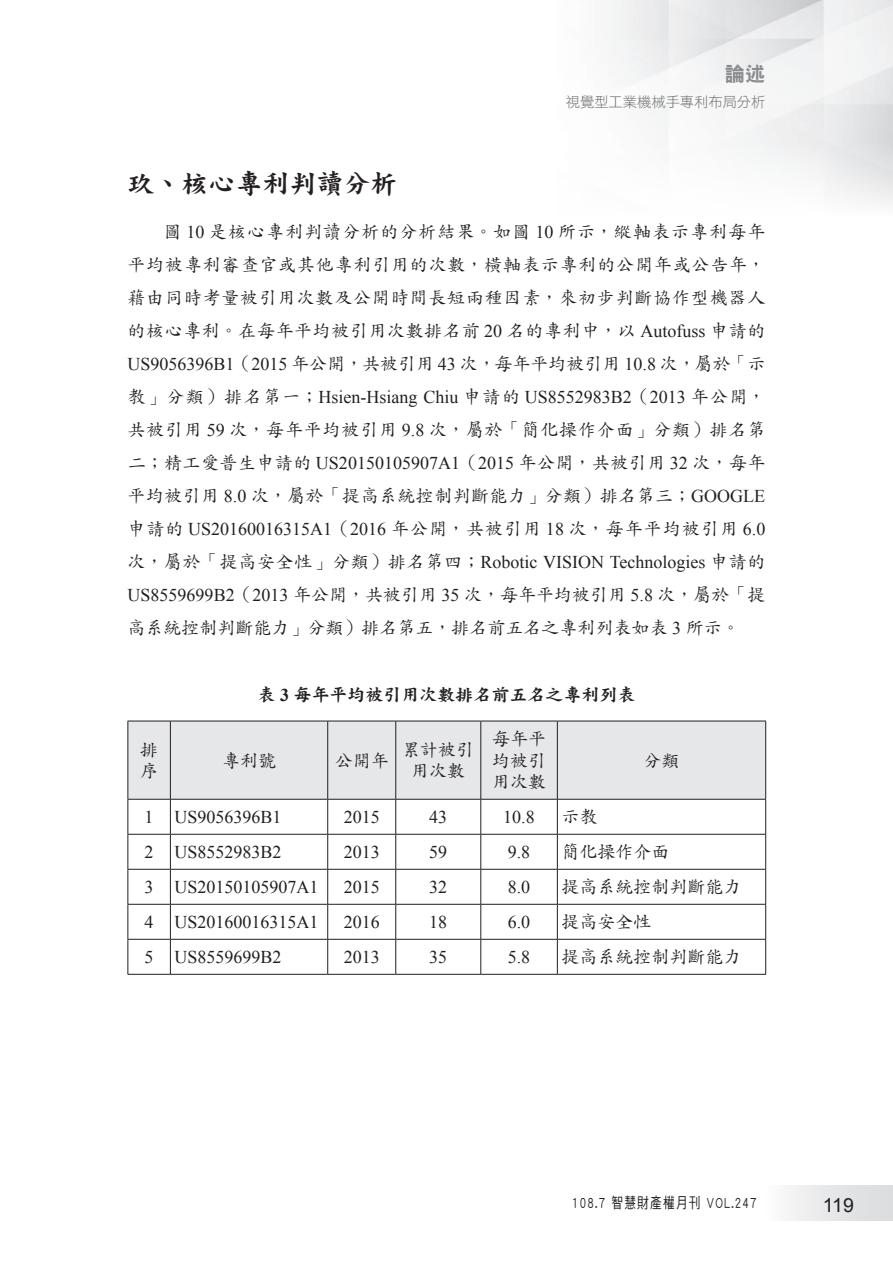
<style>
.page{position:relative;width:893px;height:1263px;background:#fff}
.page>*{position:absolute;margin:0;border:0;box-sizing:border-box;transform-origin:0 0}
.t1{font:27px "DF Kai Shu Std W9";color:#231f20}
.t2{font:20.25px "DF Hei Std W9";color:#8a8c8f}
.t3{font:19.5px "Arial";color:#231f20}
.t4{font:18px/33px "DF Kai Shu Std W5";color:#231f20;text-align:justify}
.t5{font:18px/33px "Times New Roman";color:#231f20}
.t6{font:18px "DF Kai Shu Std W9";color:#231f20}
.t7{font:15px "DF Hei Std W5";letter-spacing:.1em;color:#231f20;scale:.78 1}
.t8{font:14.25px "DF Hei Std W3";color:#6c6d70}
.s1{font-family:"Times New Roman"}
.s2{font-family:"DF Kai Shu Std W5"}
.s3{font-family:"Times New Roman";font-weight:700}
</style>
<div class="page">
<div style="left:765px;top:1185px;width:128px;height:36px;background:linear-gradient(to right,#fbfbfb,#d8d9dc)"></div>
<div style="left:129px;top:722px;width:636px;height:77px;background:#e6e7e9"></div>
<hr style="left:128px;top:799px;width:1px;height:35px;background:#231f20">
<hr style="left:170px;top:799px;width:1px;height:35px;background:#231f20">
<hr style="left:327px;top:799px;width:1px;height:35px;background:#231f20">
<hr style="left:395px;top:799px;width:1px;height:35px;background:#231f20">
<hr style="left:480px;top:799px;width:1px;height:35px;background:#231f20">
<hr style="left:557px;top:799px;width:1px;height:35px;background:#231f20">
<hr style="left:765px;top:799px;width:1px;height:35px;background:#231f20">
<hr style="left:128px;top:834px;width:42px;height:1px;background:#231f20">
<hr style="left:128px;top:834px;width:1px;height:35px;background:#231f20">
<hr style="left:170px;top:834px;width:158px;height:1px;background:#231f20">
<hr style="left:170px;top:834px;width:1px;height:35px;background:#231f20">
<hr style="left:328px;top:834px;width:68px;height:1px;background:#231f20">
<hr style="left:327px;top:834px;width:1px;height:35px;background:#231f20">
<hr style="left:396px;top:834px;width:85px;height:1px;background:#231f20">
<hr style="left:395px;top:834px;width:1px;height:35px;background:#231f20">
<hr style="left:481px;top:834px;width:76px;height:1px;background:#231f20">
<hr style="left:480px;top:834px;width:1px;height:35px;background:#231f20">
<hr style="left:557px;top:834px;width:209px;height:1px;background:#231f20">
<hr style="left:557px;top:834px;width:1px;height:35px;background:#231f20">
<hr style="left:765px;top:834px;width:1px;height:35px;background:#231f20">
<hr style="left:128px;top:869px;width:42px;height:1px;background:#231f20">
<hr style="left:128px;top:869px;width:1px;height:35px;background:#231f20">
<hr style="left:170px;top:869px;width:158px;height:1px;background:#231f20">
<hr style="left:170px;top:869px;width:1px;height:35px;background:#231f20">
<hr style="left:328px;top:869px;width:68px;height:1px;background:#231f20">
<hr style="left:327px;top:869px;width:1px;height:35px;background:#231f20">
<hr style="left:396px;top:869px;width:85px;height:1px;background:#231f20">
<hr style="left:395px;top:869px;width:1px;height:35px;background:#231f20">
<hr style="left:481px;top:869px;width:76px;height:1px;background:#231f20">
<hr style="left:480px;top:869px;width:1px;height:35px;background:#231f20">
<hr style="left:557px;top:869px;width:209px;height:1px;background:#231f20">
<hr style="left:557px;top:869px;width:1px;height:35px;background:#231f20">
<hr style="left:765px;top:869px;width:1px;height:35px;background:#231f20">
<hr style="left:128px;top:904px;width:42px;height:1px;background:#231f20">
<hr style="left:128px;top:904px;width:1px;height:35px;background:#231f20">
<hr style="left:170px;top:904px;width:158px;height:1px;background:#231f20">
<hr style="left:170px;top:904px;width:1px;height:35px;background:#231f20">
<hr style="left:328px;top:904px;width:68px;height:1px;background:#231f20">
<hr style="left:327px;top:904px;width:1px;height:35px;background:#231f20">
<hr style="left:396px;top:904px;width:85px;height:1px;background:#231f20">
<hr style="left:395px;top:904px;width:1px;height:35px;background:#231f20">
<hr style="left:481px;top:904px;width:76px;height:1px;background:#231f20">
<hr style="left:480px;top:904px;width:1px;height:35px;background:#231f20">
<hr style="left:557px;top:904px;width:209px;height:1px;background:#231f20">
<hr style="left:557px;top:904px;width:1px;height:35px;background:#231f20">
<hr style="left:765px;top:904px;width:1px;height:35px;background:#231f20">
<hr style="left:128px;top:939px;width:42px;height:1px;background:#231f20">
<hr style="left:128px;top:939px;width:1px;height:35px;background:#231f20">
<hr style="left:170px;top:939px;width:158px;height:1px;background:#231f20">
<hr style="left:170px;top:939px;width:1px;height:35px;background:#231f20">
<hr style="left:328px;top:939px;width:68px;height:1px;background:#231f20">
<hr style="left:327px;top:939px;width:1px;height:35px;background:#231f20">
<hr style="left:396px;top:939px;width:85px;height:1px;background:#231f20">
<hr style="left:395px;top:939px;width:1px;height:35px;background:#231f20">
<hr style="left:481px;top:939px;width:76px;height:1px;background:#231f20">
<hr style="left:480px;top:939px;width:1px;height:35px;background:#231f20">
<hr style="left:557px;top:939px;width:209px;height:1px;background:#231f20">
<hr style="left:557px;top:939px;width:1px;height:35px;background:#231f20">
<hr style="left:765px;top:939px;width:1px;height:35px;background:#231f20">
<hr style="left:128px;top:974px;width:42px;height:1px;background:#231f20">
<hr style="left:170px;top:974px;width:158px;height:1px;background:#231f20">
<hr style="left:328px;top:974px;width:68px;height:1px;background:#231f20">
<hr style="left:396px;top:974px;width:85px;height:1px;background:#231f20">
<hr style="left:481px;top:974px;width:76px;height:1px;background:#231f20">
<hr style="left:557px;top:974px;width:209px;height:1px;background:#231f20">
<hr style="left:128px;top:721px;width:1px;height:78px;background:#231f20">
<hr style="left:128px;top:721px;width:42px;height:1px;background:#231f20">
<hr style="left:170px;top:721px;width:158px;height:1px;background:#231f20">
<hr style="left:328px;top:721px;width:68px;height:1px;background:#231f20">
<hr style="left:396px;top:721px;width:85px;height:1px;background:#231f20">
<hr style="left:481px;top:721px;width:76px;height:1px;background:#231f20">
<hr style="left:557px;top:721px;width:209px;height:1px;background:#231f20">
<hr style="left:170px;top:721px;width:1px;height:78px;background:#231f20">
<hr style="left:327px;top:721px;width:1px;height:78px;background:#231f20">
<hr style="left:395px;top:721px;width:1px;height:78px;background:#231f20">
<hr style="left:480px;top:721px;width:1px;height:78px;background:#231f20">
<hr style="left:557px;top:721px;width:1px;height:78px;background:#231f20">
<hr style="left:765px;top:721px;width:1px;height:78px;background:#231f20">
<hr style="left:128px;top:799px;width:42px;height:1px;background:#231f20">
<hr style="left:170px;top:799px;width:158px;height:1px;background:#231f20">
<hr style="left:328px;top:799px;width:68px;height:1px;background:#231f20">
<hr style="left:396px;top:799px;width:85px;height:1px;background:#231f20">
<hr style="left:481px;top:799px;width:76px;height:1px;background:#231f20">
<hr style="left:557px;top:799px;width:209px;height:1px;background:#231f20">
<p class="t2" style="left:725px;top:63px;width:42px">論述</p>
<p class="t8" style="left:566px;top:94px;width:201px">視覺型工業機械手專利布局分析</p>
<h1 class="t1" style="left:128px;top:169px;width:272px">玖、核心專利判讀分析</h1>
<p class="t4" style="left:127px;top:214px;width:640px;text-indent:36px">圖 <span class="s1">10</span> 是核心專利判讀分析的分析結果。如圖 <span class="s1">10</span> 所示，縱軸表示專利每年平均被專利審查官或其他專利引用的次數，橫軸表示專利的公開年或公告年，藉由同時考量被引用次數及公開時間長短兩種因素，來初步判斷協作型機器人的核心專利。在每年平均被引用次數排名前 <span class="s1">20</span> 名的專利中，以 <span class="s1">Autofuss</span> 申請的<span class="s1">US9056396B1</span>（<span class="s1">2015</span> 年公開，共被引用 <span class="s1">43</span> 次，每年平均被引用 <span class="s1">10.8</span> 次，屬於「示</p>
<p class="t5" style="left:128px;top:380px;width:639px"><span class="s2">教」分類）排名第一；</span>Hsien-Hsiang Chiu <span class="s2">申請的</span> US8552983B2<span class="s2">（</span>2013 <span class="s2">年公開，</span></p>
<p class="t4" style="left:128px;top:412px;width:639px">共被引用 <span class="s1">59</span> 次，每年平均被引用 <span class="s1">9.8</span> 次，屬於「簡化操作介面」分類）排名第二；精工愛普生申請的 <span class="s1">US20150105907A1</span>（<span class="s1">2015</span> 年公開，共被引用 <span class="s1">32</span> 次，每年平均被引用 <span class="s1">8.0</span> 次，屬於「提高系統控制判斷能力」分類）排名第三；<span class="s1">GOOGLE</span></p>
<p class="t5" style="left:127px;top:512px;width:639px"><span class="s2">申請的</span> US20160016315A1<span class="s2">（</span>2016 <span class="s2">年公開，共被引用</span> 18 <span class="s2">次，每年平均被引用</span> 6.0<span class="s2">次，屬於「提高安全性」分類）排名第四；</span>Robotic VISION Technologies <span class="s2">申請的</span></p>
<p class="t4" style="left:128px;top:577px;width:639px"><span class="s1">US8559699B2</span>（<span class="s1">2013</span> 年公開，共被引用 <span class="s1">35</span> 次，每年平均被引用 <span class="s1">5.8</span> 次，屬於「提高系統控制判斷能力」分類）排名第五，排名前五名之專利列表如表 <span class="s1">3</span> 所示。</p>
<p class="t6" style="left:258px;top:685px;width:379px">表 <span class="s3">3</span> 每年平均被引用次數排名前五名之專利列表</p>
<p class="t4" style="left:140px;top:738px;width:19px;line-height:21.6px">排序</p>
<p class="t4" style="left:222px;top:743px;width:55px">專利號</p>
<p class="t4" style="left:335px;top:743px;width:55px">公開年</p>
<p class="t4" style="left:402px;top:738px;width:73px;line-height:21.6px;text-align:center">累計被引用次數</p>
<p class="t4" style="left:492px;top:727px;width:55px;line-height:21.6px">每年平均被引用次數</p>
<p class="t4" style="left:643px;top:743px;width:37px">分類</p>
<p class="t5" style="left:145px;top:800px;width:139px">1 US9056396B1</p>
<p class="t5" style="left:344px;top:800px;width:37px">2015</p>
<p class="t5" style="left:429px;top:800px;width:19px">43</p>
<p class="t5" style="left:503px;top:800px;width:33px">10.8</p>
<p class="t4" style="left:562px;top:800px;width:37px">示教</p>
<p class="t5" style="left:145px;top:835px;width:139px">2 US8552983B2</p>
<p class="t5" style="left:344px;top:835px;width:37px">2013</p>
<p class="t5" style="left:429px;top:835px;width:19px">59</p>
<p class="t5" style="left:508px;top:835px;width:24px">9.8</p>
<p class="t4" style="left:562px;top:835px;width:109px">簡化操作介面</p>
<p class="t5" style="left:145px;top:870px;width:176px">3 US20150105907A1</p>
<p class="t5" style="left:344px;top:870px;width:37px">2015</p>
<p class="t5" style="left:429px;top:870px;width:19px">32</p>
<p class="t5" style="left:508px;top:870px;width:24px">8.0</p>
<p class="t4" style="left:562px;top:870px;width:181px">提高系統控制判斷能力</p>
<p class="t5" style="left:145px;top:905px;width:176px">4 US20160016315A1</p>
<p class="t5" style="left:344px;top:905px;width:37px">2016</p>
<p class="t5" style="left:429px;top:905px;width:19px">18</p>
<p class="t5" style="left:508px;top:905px;width:24px">6.0</p>
<p class="t4" style="left:562px;top:905px;width:91px">提高安全性</p>
<p class="t5" style="left:145px;top:940px;width:139px">5 US8559699B2</p>
<p class="t5" style="left:344px;top:940px;width:37px">2013</p>
<p class="t5" style="left:429px;top:940px;width:19px">35</p>
<p class="t5" style="left:508px;top:940px;width:24px">5.8</p>
<p class="t4" style="left:562px;top:940px;width:181px">提高系統控制判斷能力</p>
<p class="t7" style="left:572px;top:1194px;width:238px">108.7 智慧財產權月刊 VOL.247</p>
<p class="t3" style="left:823px;top:1192px;width:33px">119</p>
</div>
